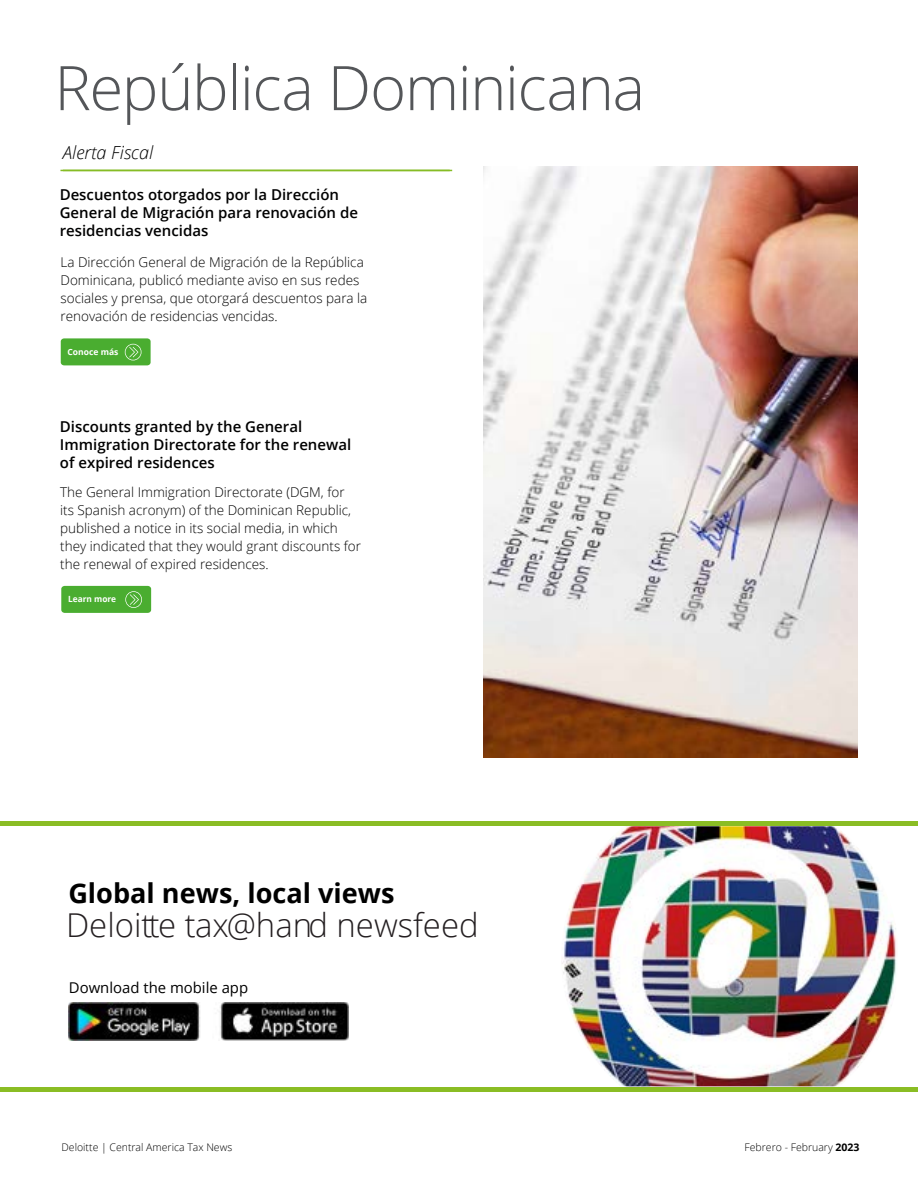
<style>
.page{position:relative;width:918px;height:1188px;background:#fff}
.page>*{position:absolute;margin:0;border:0;box-sizing:border-box;transform-origin:0 0}
.t1{font:300 61.5px "Open Sans";letter-spacing:-.02em;color:#545659}
.t2{font:300 32.85px "Open Sans";color:#241f21}
.t3{font:700 27.15px "Open Sans";color:#000}
.t4{font:italic 300 18px "Open Sans";color:#000101}
.t5{font:600 15px/18px "Open Sans";color:#000101}
.t6{font:600 15px/18px "Open Sans";color:#000}
.t7{font:14.85px "Open Sans";color:#000}
.t8{font:300 13.5px/18px "Open Sans";color:#000101}
.t9{font:300 10.5px "Open Sans";color:#000101}
.t10{font:700 8.55px "Open Sans";color:#fff}
.s1{font-weight:700}
</style>
<div class="page">
<div style="left:0;top:822px;width:918px;height:270px;background:#8abd24"></div>
<div style="left:0;top:826px;width:918px;height:260px;background:#fff"></div>
<img style="left:69px;top:1002px;width:280px;height:39px">
<img style="left:562px;top:826px;width:335px;height:260px">
<hr style="left:63px;top:170px;width:389px;height:1px;background:#86bc25">
<hr style="left:60px;top:170px;width:390px;height:1px;background:#86bc25">
<img style="left:484px;top:167px;width:374px;height:590px">
<div style="left:61px;top:338px;width:90px;height:27px;background:#4aad30;border-radius:3px"></div>
<svg style="left:125px;top:344px;width:16px;height:16px"></svg>
<div style="left:61px;top:586px;width:90px;height:27px;background:#4aad30;border-radius:3px"></div>
<svg style="left:125px;top:591px;width:17px;height:17px"></svg>
<h1 class="t1" style="left:54px;top:46px;width:592px">República Dominicana</h1>
<h3 class="t4" style="left:63px;top:140px;width:92px">Alerta Fiscal</h3>
<p class="t5" style="left:60px;top:186px;width:300px">Descuentos otorgados por la Dirección<br>General de Migración para renovación de residencias vencidas</p>
<p class="t8" style="left:60px;top:252px;width:308px">La Dirección General de Migración de la República Dominicana, publicó mediante aviso en sus redes sociales y prensa, que otorgará descuentos para la renovación de residencias vencidas.</p>
<p class="t10" style="left:68px;top:346px;width:52px">Conoce más</p>
<p class="t6" style="left:60px;top:418px;width:293px">Discounts granted by the General<br>Immigration Directorate for the renewal of expired residences</p>
<p class="t8" style="left:60px;top:483px;width:302px">The General Immigration Directorate (DGM, for its Spanish acronym) of the Dominican Republic, published a notice in its social media, in which they indicated that they would grant discounts for the renewal of expired residences.</p>
<p class="t10" style="left:68px;top:593px;width:50px">Learn more</p>
<h3 class="t3" style="left:68px;top:874px;width:328px">Global news, local views</h3>
<h2 class="t2" style="left:66px;top:903px;width:414px">Deloitte tax@hand newsfeed</h2>
<p class="t7" style="left:69px;top:977px;width:181px">Download the mobile app</p>
<p class="t9" style="left:62px;top:1140px;width:172px">Deloitte | Central America Tax News</p>
<p class="t9" style="left:745px;top:1140px;width:116px">Febrero - February <span class="s1">2023</span></p>
</div>
